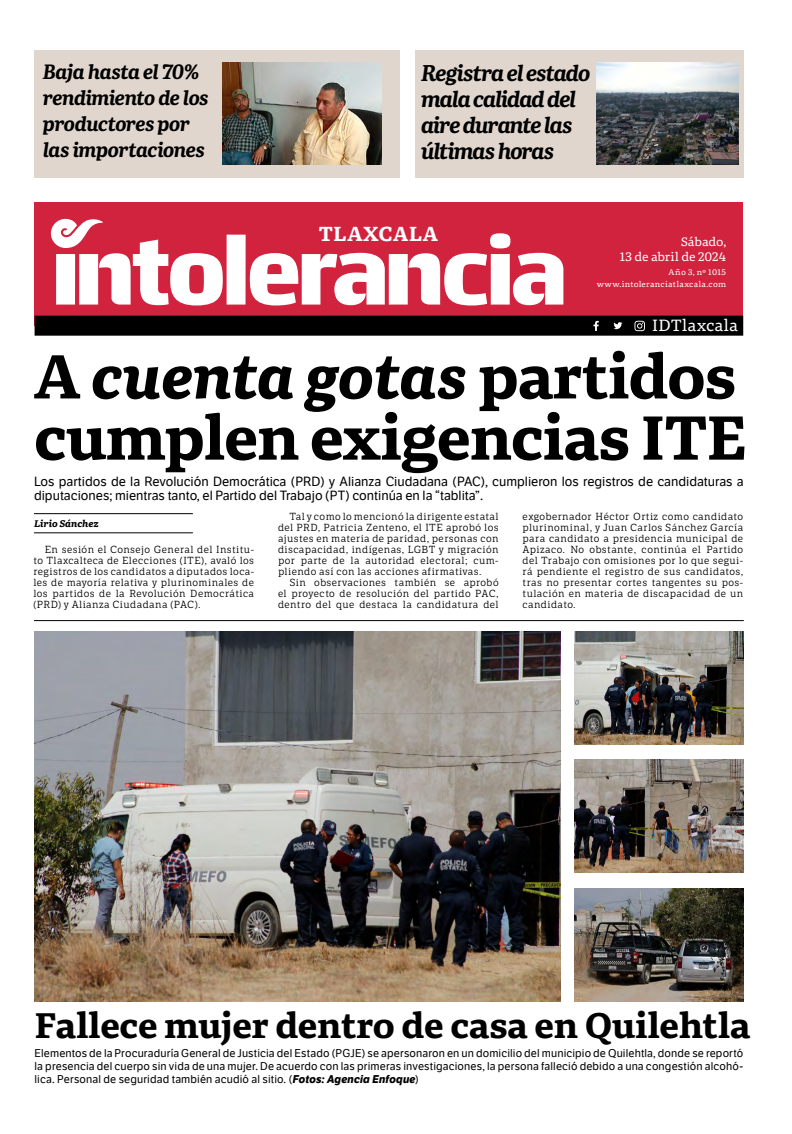
<style>
.page{position:relative;width:792px;height:1134px;background:#fff}
.page>*{position:absolute;margin:0;border:0;box-sizing:border-box;transform-origin:0 0}
.t1{font:700 61px/61.2px "Portada Text";letter-spacing:-.02em;color:#000}
.t2{font:700 35px "Portada Text";letter-spacing:-.01em;color:#000}
.t3{font:italic 700 22px/26px "Portada";letter-spacing:-.05em;color:#000}
.t4{font:italic 700 20px/26px "Portada";letter-spacing:-.03em;color:#000}
.t5{font:700 20px "Portada Text";letter-spacing:.025em;color:#fff}
.t6{font:16px "Portada Text";letter-spacing:-.01em;color:#fff}
.t7{font:13px/14px "LFT Etica";color:#000}
.t8{font:12px/15px "Portada Text";letter-spacing:-.015em;color:#fff;text-align:right}
.t9{font:11px/13px "LFT Etica";letter-spacing:.01em;color:#000;text-align:justify}
.t10{font:10px/11px "LFT Etica Sheriff";letter-spacing:.04em;color:#000;text-align:justify}
.t11{font:italic 700 9.5px "Portada Text";letter-spacing:-.01em;color:#000}
.t12{font:8px/12px "Portada Text";letter-spacing:.025em;color:#fff;text-align:right}
.s1{font-style:italic}
.s2{font-weight:700;font-style:italic}
</style>
<div class="page">
<div style="left:35px;top:202px;width:708px;height:124px;background:#d1223e"></div>
<div style="left:35px;top:316px;width:708px;height:20px;background:#000"></div>
<div style="left:227px;top:235px;width:19px;height:70px;background:#fff"></div>
<svg style="left:250px;top:233px;width:313px;height:72px"></svg>
<svg style="left:51px;top:218px;width:172px;height:87px"></svg>
<div style="left:415px;top:50px;width:329px;height:127px;background:#e0d6ce"></div>
<hr style="left:34px;top:513px;width:159px;height:1px;background:#000">
<hr style="left:34px;top:532px;width:159px;height:1px;background:#000">
<svg style="left:594px;top:321px;width:5px;height:10px"></svg>
<svg style="left:614px;top:322px;width:8px;height:7px"></svg>
<svg style="left:632px;top:318px;width:16px;height:16px"></svg>
<svg style="left:634px;top:321px;width:11px;height:10px"></svg>
<div style="left:35px;top:50px;width:365px;height:127px;background:#e0d6ce"></div>
<img style="left:223px;top:62px;width:159px;height:102px">
<hr style="left:34px;top:620px;width:710px;height:1px;background:#000">
<img style="left:596px;top:62px;width:142px;height:102px">
<img style="left:35px;top:631px;width:526px;height:370px">
<img style="left:574px;top:631px;width:170px;height:113px">
<img style="left:574px;top:760px;width:170px;height:113px">
<img style="left:574px;top:888px;width:170px;height:113px">
<h3 class="t4" style="left:43px;top:58px;width:167px">Baja hasta el 70% rendimiento de los productores por las importaciones</h3>
<h3 class="t3" style="left:421px;top:59px;width:171px">Registra el estado mala calidad del aire durante las últimas horas</h3>
<h3 class="t5" style="left:319px;top:219px;width:121px">TLAXCALA</h3>
<p class="t8" style="left:620px;top:234px;width:108px">Sábado,<br>13 de abril de 2024</p>
<p class="t12" style="left:597px;top:266px;width:131px">Año 3, nº 1015 www.intoleranciatlaxcala.com</p>
<h3 class="t6" style="left:652px;top:315px;width:88px">IDTlaxcala</h3>
<h1 class="t1" style="left:34px;top:345px;width:715px">A <span class="s1">cuenta gotas</span> partidos cumplen exigencias ITE</h1>
<h3 class="t7" style="left:34px;top:475px;width:711px">Los partidos de la Revolución Democrática (PRD) y Alianza Ciudadana (PAC), cumplieron los registros de candidaturas a diputaciones; mientras tanto, el Partido del Trabajo (PT) continúa en la “tablita”.</h3>
<p class="t11" style="left:34px;top:516px;width:66px">Lirio Sánchez</p>
<p class="t10" style="left:33px;top:544px;width:222px;text-indent:11px">En sesión el Consejo General del Institu&shy;to Tlaxcalteca de Elecciones (ITE), avaló los registros de los candidatos a diputados loca&shy;les de mayoría relativa y plurinominales de los partidos de la Revolución Democrática (PRD) y Alianza Ciudadana (PAC).</p>
<p class="t10" style="left:278px;top:511px;width:222px;text-indent:11px">Tal y como lo mencionó la dirigente estatal del PRD, Patricia Zenteno, el ITE aprobó los ajustes en materia de paridad, personas con discapacidad, indígenas, LGBT y migración por parte de la autoridad electoral; cum&shy;pliendo así con las acciones afirmativas.</p>
<p class="t10" style="left:278px;top:577px;width:222px;text-indent:11px">Sin observaciones también se aprobó el proyecto de resolución del partido PAC, dentro del que destaca la candidatura del</p>
<p class="t10" style="left:523px;top:511px;width:222px">exgobernador Héctor Ortiz como candidato plurinominal, y Juan Carlos Sánchez García para candidato a presidencia municipal de Apizaco. No obstante, continúa el Partido del Trabajo con omisiones por lo que segui&shy;rá pendiente el registro de sus candidatos, tras no presentar cortes tangentes su pos&shy;tulación en materia de discapacidad de un candidato.</p>
<h2 class="t2" style="left:35px;top:999px;width:718px">Fallece mujer dentro de casa en Quilehtla</h2>
<p class="t9" style="left:35px;top:1046px;width:710px">Elementos de la Procuraduría General de Justicia del Estado (PGJE) se apersonaron en un domicilio del municipio de Quilehtla, donde se reportó la presencia del cuerpo sin vida de una mujer. De acuerdo con las primeras investigaciones, la persona falleció debido a una congestión alcohó&shy;lica. Personal de seguridad también acudió al sitio. (<span class="s2">Fotos: Agencia Enfoque</span>)</p>
</div>
